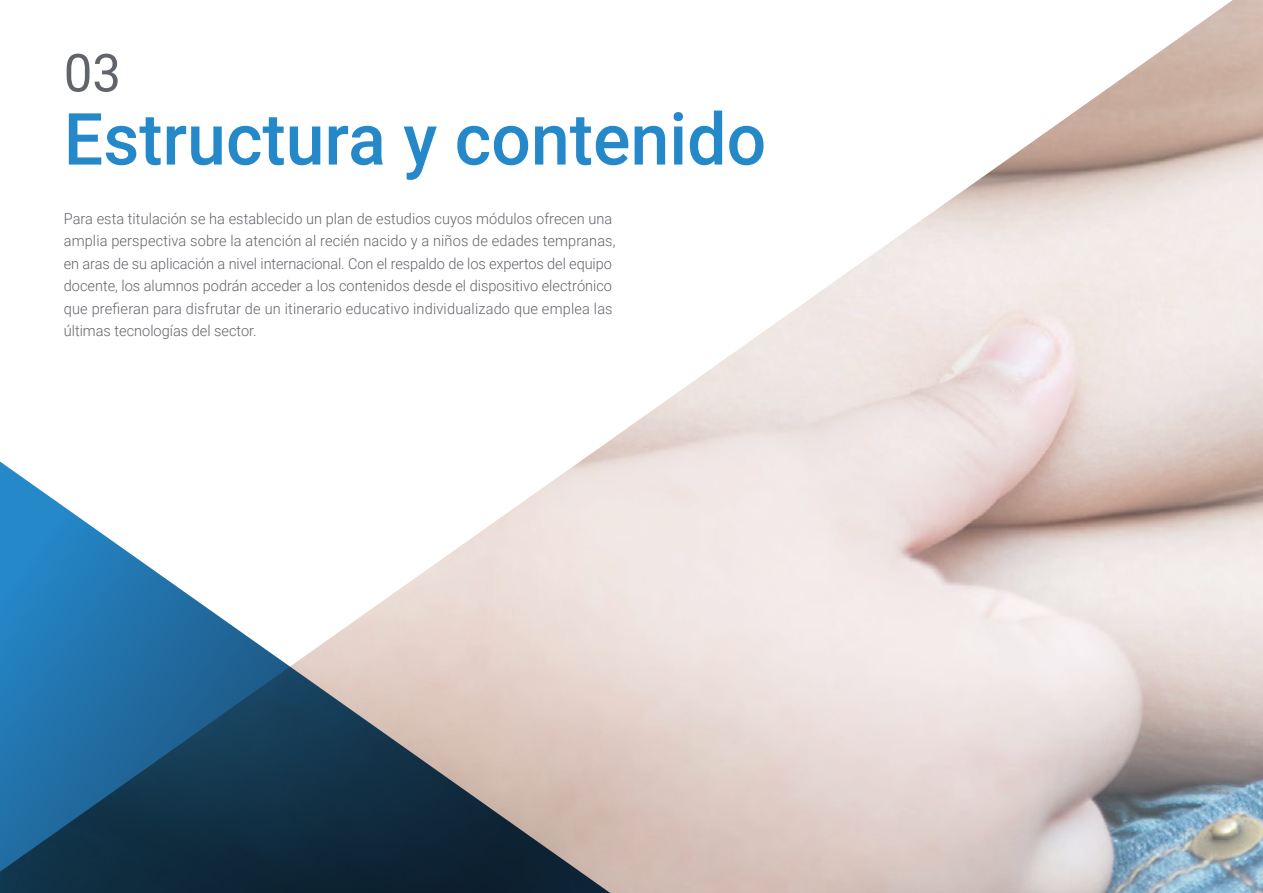
<style>
.page{position:relative;width:1263px;height:893px;background:#fff}
.page>*{position:absolute;margin:0;border:0;box-sizing:border-box;transform-origin:0 0}
.t1{font:500 72px "Roboto";color:#2488c9}
.t2{font:52.5px "Roboto";color:#61646a}
.t3{font:300 15px/22.5px "Roboto";letter-spacing:.005em;color:#61646a}
</style>
<div class="page">
<img style="left:602px;top:0;width:661px;height:893px">
<svg style="left:0;top:446px;width:640px;height:447px"></svg>
<h2 class="t2" style="left:64px;top:36px;width:59px">03</h2>
<h1 class="t1" style="left:64px;top:89px;width:704px">Estructura y contenido</h1>
<p class="t3" style="left:64px;top:207px;width:553px">Para esta titulación se ha establecido un plan de estudios cuyos módulos ofrecen una amplia perspectiva sobre la atención al recién nacido y a niños de edades tempranas, en aras de su aplicación a nivel internacional. Con el respaldo de los expertos del equipo docente, los alumnos podrán acceder a los contenidos desde el dispositivo electrónico que prefieran para disfrutar de un itinerario educativo individualizado que emplea las últimas tecnologías del sector.</p>
</div>
